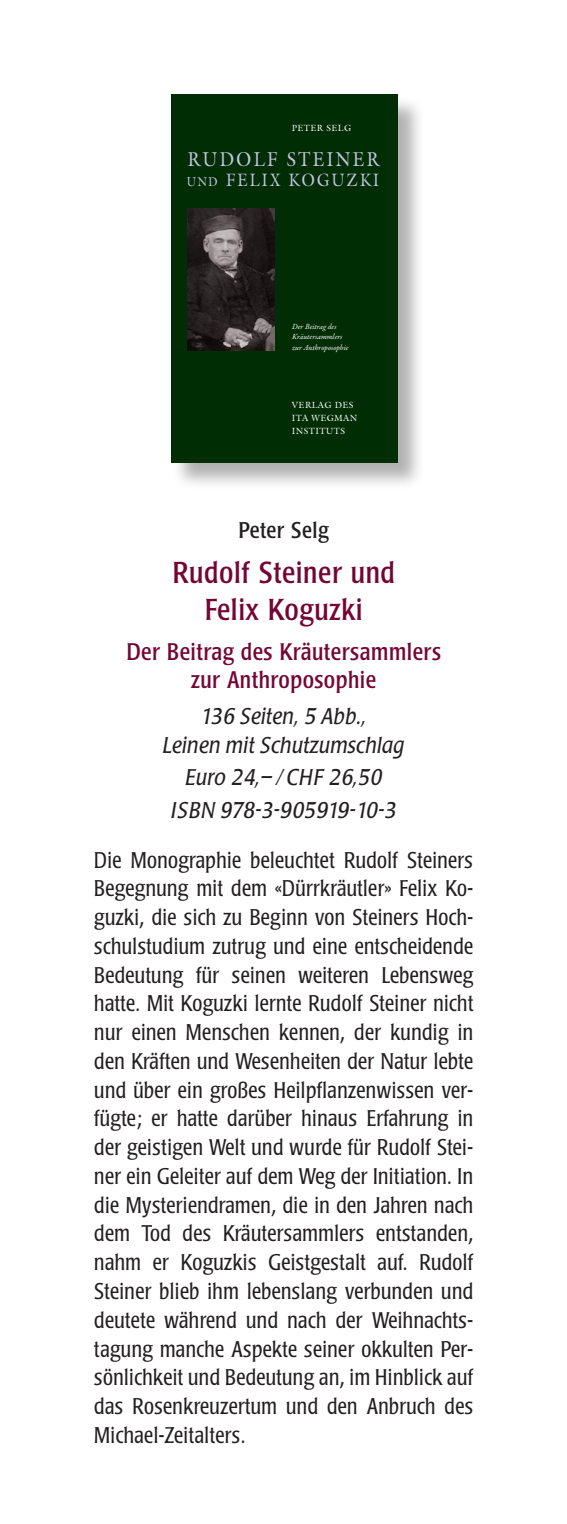
<style>
.page{position:relative;width:567px;height:1524px;background:#fff}
.page>*{position:absolute;margin:0;border:0;box-sizing:border-box;transform-origin:0 0}
.t1{font:condensed 30px/37.5px "Poppl Laudatio";letter-spacing:.02em;color:#740635;text-align:center}
.t2{font:condensed 23.75px/28.8px "Poppl Laudatio";letter-spacing:.02em;color:#740635;text-align:center}
.t3{font:300 condensed 22.5px/28.8px "Poppl Laudatio";letter-spacing:.02em;color:#231f20;text-align:justify}
.t4{font:italic 22.5px/28.8px "Poppl Laudatio";letter-spacing:.02em;color:#231f20;text-align:center;scale:.9 1}
.t5{font:italic 22.5px/32.2px "Poppl Laudatio";letter-spacing:.04em;color:#231f20;text-align:center;scale:.9 1}
.t6{font:condensed 22.5px "Poppl Laudatio";letter-spacing:.02em;color:#231f20}
.t7{font:20.25px "Galliard";letter-spacing:.105em;color:#c6c4e1;scale:.9 1}
.t8{font:18px "Galliard";letter-spacing:.105em;color:#c6c4e1;scale:.9 1}
.t9{font:9px/13px "Galliard";letter-spacing:.045em;color:#fff}
.t10{font:italic 8px/10.8px "Garamond Premr Pro";color:#fff}
.s1{font-size:13px}
</style>
<div class="page">
<div style="left:172px;top:96px;width:253px;height:394px;background:#231f20;opacity:.35"></div>
<div style="left:171px;top:94px;width:226px;height:368px;background:#002d04"></div>
<img style="left:187px;top:209px;width:88px;height:141px">
<p class="t9" style="left:292px;top:121px;width:61px">PETER SELG</p>
<p class="t7" style="left:187px;top:147px;width:215px">RUDOLF STEINER</p>
<p class="t8" style="left:186px;top:169px;width:216px"><span class="s1">UND</span> FELIX KOGUZKI</p>
<p class="t10" style="left:292px;top:321px;width:58px">Der Beitrag des<br>Kräutersammlers zur Anthroposophie</p>
<p class="t9" style="left:292px;top:398px;width:67px">VERLAG DES<br>ITA WEGMAN<br>INSTITUTS</p>
<p class="t6" style="left:239px;top:518px;width:92px">Peter Selg</p>
<h1 class="t1" style="left:172px;top:554px;width:224px">Rudolf Steiner und<br>Felix Koguzki</h1>
<p class="t2" style="left:126px;top:637px;width:316px">Der Beitrag des Kräutersammlers zur Anthroposophie</p>
<p class="t4" style="left:163px;top:702px;width:270px">136 Seiten, 5 Abb.,<br>Leinen mit Schutzumschlag</p>
<p class="t5" style="left:171px;top:762px;width:251px">Euro 24,– / CHF 26,50<br>ISBN 978-3-905919-10-3</p>
<p class="t3" style="left:94px;top:846px;width:380px">Die Monographie beleuchtet Rudolf Steiners Begegnung mit dem «Dürrkräutler» Felix Ko&shy;guzki, die sich zu Beginn von Steiners Hoch&shy;schulstudium zutrug und eine entscheidende Bedeutung für seinen weiteren Lebensweg hatte. Mit Koguzki lernte Rudolf Steiner nicht nur einen Menschen kennen, der kundig in den Kräften und Wesenheiten der Natur lebte und über ein großes Heilpflanzenwissen ver&shy;fügte; er hatte darüber hinaus Erfahrung in der geistigen Welt und wurde für Rudolf Stei&shy;ner ein Geleiter auf dem Weg der Initiation. In die Mysteriendramen, die in den Jahren nach dem Tod des Kräutersammlers entstanden, nahm er Koguzkis Geistgestalt auf. Rudolf Steiner blieb ihm lebenslang verbunden und deutete während und nach der Weihnachts&shy;tagung manche Aspekte seiner okkulten Per&shy;sönlichkeit und Bedeutung an, im Hinblick auf das Rosenkreuzertum und den Anbruch des Michael-Zeitalters.</p>
</div>
